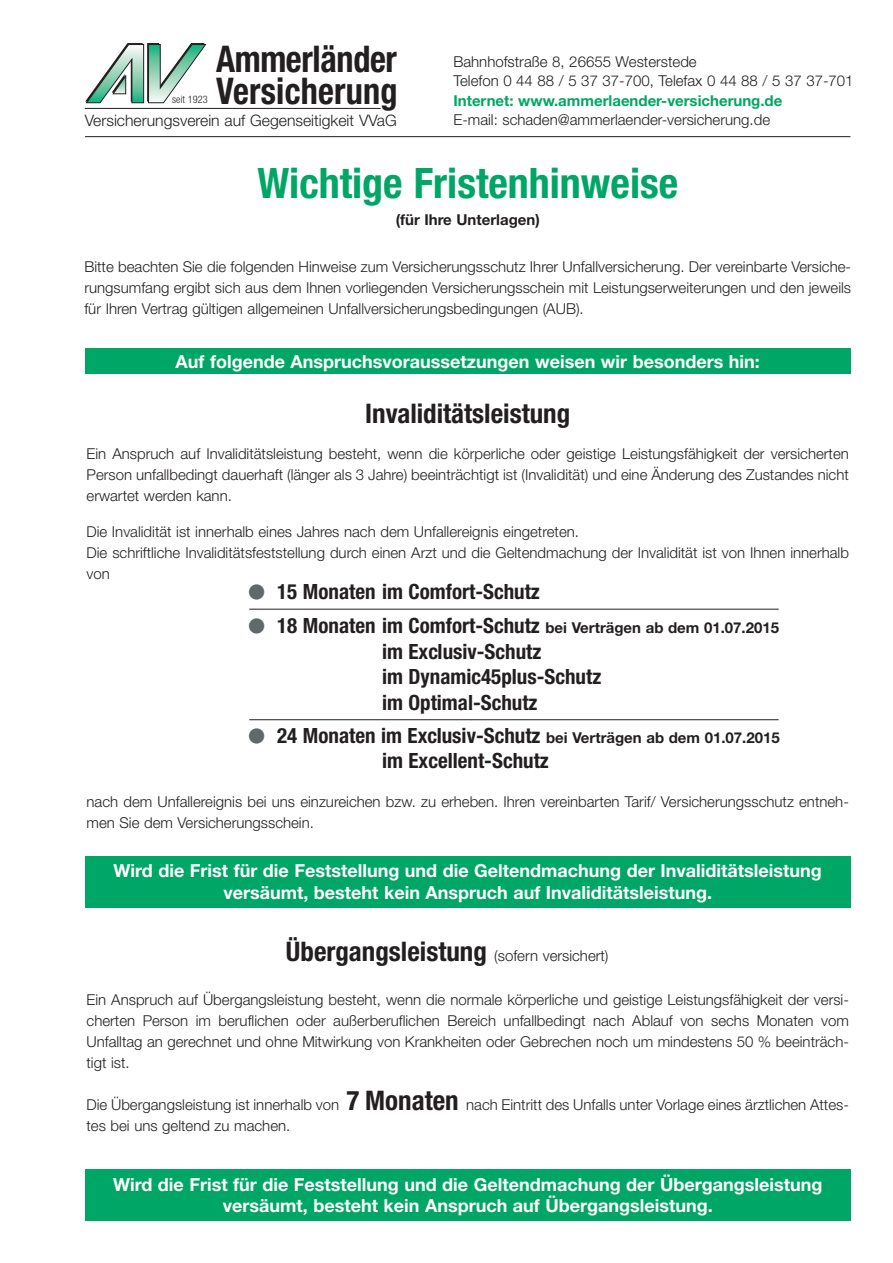
<style>
.page{position:relative;width:893px;height:1263px;background:#fff}
.page>*{position:absolute;margin:0;border:0;box-sizing:border-box;transform-origin:0 0}
.t1{font:700 condensed 42px "Helvetica Neue LT Std";color:#00a665}
.t2{font:700 condensed 36.9px "Helvetica Neue LT Std";letter-spacing:-.01em;color:#231f20;scale:.93 1}
.t3{font:700 condensed 27px "Helvetica Neue LT Std";color:#231f20}
.t4{font:700 condensed 21px/25.5px "Helvetica Neue LT Std";color:#231f20}
.t5{font:700 18px/21.8px "Helvetica Neue LT Std";color:#fff;text-align:center}
.t6{font:300 15.75px "Helvetica Neue LT Std";color:#231f20}
.t7{font:300 15px/21px "Helvetica Neue LT Std";color:#231f20}
.t8{font:700 15px "Helvetica Neue LT Std";color:#231f20}
.t9{font:700 15px "Helvetica Neue LT Std";color:#00a665}
.t10{font:300 condensed 10.35px "Helvetica Neue LT Std";color:#231f20}
.s1{color:#60696a}
.s2{font-stretch:condensed;font-size:21px}
.s3{font-weight:700;font-stretch:condensed;font-size:27px}
</style>
<div class="page">
<div style="left:85px;top:348px;width:765px;height:26px;background:#00a665"></div>
<div style="left:85px;top:856px;width:765px;height:51px;background:#00a665"></div>
<div style="left:85px;top:1169px;width:765px;height:51px;background:#00a665"></div>
<svg style="left:85px;top:43px;width:121px;height:60px"></svg>
<hr style="left:85px;top:108px;width:296px;height:1px;background:#231f20">
<hr style="left:85px;top:136px;width:765px;height:1px;background:#231f20">
<hr style="left:249px;top:609px;width:530px;height:1px;background:#231f20">
<hr style="left:249px;top:719px;width:530px;height:1px;background:#231f20">
<h2 class="t2" style="left:216px;top:36px;width:196px">Ammerländer</h2>
<h2 class="t2" style="left:216px;top:69px;width:197px">Versicherung</h2>
<p class="t6" style="left:85px;top:110px;width:313px">Versicherungsverein auf Gegenseitigkeit VVaG</p>
<p class="t10" style="left:172px;top:94px;width:37px">seit 1923</p>
<p class="t7" style="left:453px;top:51px;width:402px;line-height:19.5px">Bahnhofstraße 8, 26655 Westerstede<br>Telefon 0 44 88 / 5 37 37-700, Telefax 0 44 88 / 5 37 37-701</p>
<p class="t9" style="left:453px;top:91px;width:330px">Internet: www.ammerlaender-versicherung.de</p>
<p class="t7" style="left:453px;top:109px;width:318px">E-mail: schaden@ammerlaender-versicherung.de</p>
<h1 class="t1" style="left:257px;top:158px;width:422px">Wichtige Fristenhinweise</h1>
<p class="t8" style="left:396px;top:211px;width:146px">(für Ihre Unterlagen)</p>
<p class="t7" style="left:84px;top:256px;width:768px;text-align:justify">Bitte beachten Sie die folgenden Hinweise zum Versicherungsschutz Ihrer Unfallversicherung. Der vereinbarte Versiche&shy;rungsumfang ergibt sich aus dem Ihnen vorliegenden Versicherungsschein mit Leistungserweiterungen und den jeweils für Ihren Vertrag gültigen allgemeinen Unfallversicherungsbedingungen (AUB).</p>
<p class="t5" style="left:176px;top:350px;width:586px">Auf folgende Anspruchsvoraussetzungen weisen wir besonders hin:</p>
<h3 class="t3" style="left:365px;top:397px;width:206px">Invaliditätsleistung</h3>
<p class="t7" style="left:87px;top:443px;width:764px;text-align:justify">Ein Anspruch auf Invaliditätsleistung besteht, wenn die körperliche oder geistige Leistungsfähigkeit der versicherten Person unfallbedingt dauerhaft (länger als 3 Jahre) beeinträchtigt ist (Invalidität) und eine Änderung des Zustandes nicht erwartet werden kann.</p>
<p class="t7" style="left:87px;top:521px;width:764px">Die Invalidität ist innerhalb eines Jahres nach dem Unfallereignis eingetreten.<br>Die schriftliche Invaliditätsfeststellung durch einen Arzt und die Geltendmachung der Invalidität ist von Ihnen innerhalb von</p>
<h3 class="t4" style="left:249px;top:578px;width:293px"><span class="s1">●</span> 15 Monaten im Comfort-Schutz</h3>
<p class="t8" style="left:249px;top:619px;width:532px"><span class="s1">●</span> <span class="s2">18 Monaten im Comfort-Schutz</span> bei Verträgen ab dem 01.07.2015</p>
<h3 class="t4" style="left:382px;top:638px;width:221px">im Exclusiv-Schutz<br>im Dynamic45plus-Schutz im Optimal-Schutz</h3>
<p class="t8" style="left:249px;top:728px;width:533px"><span class="s1">●</span> <span class="s2">24 Monaten im Exclusiv-Schutz</span> bei Verträgen ab dem 01.07.2015</p>
<h3 class="t4" style="left:382px;top:748px;width:168px">im Excellent-Schutz</h3>
<p class="t7" style="left:87px;top:791px;width:764px">nach dem Unfallereignis bei uns einzureichen bzw. zu erheben. Ihren vereinbarten Tarif/ Versicherungsschutz entneh&shy;men Sie dem Versicherungsschein.</p>
<p class="t5" style="left:114px;top:859px;width:710px">Wird die Frist für die Feststellung und die Geltendmachung der Invaliditätsleistung versäumt, besteht kein Anspruch auf Invaliditätsleistung.</p>
<p class="t7" style="left:286px;top:944px;width:324px"><span class="s3">Übergangsleistung</span> (sofern versichert)</p>
<p class="t7" style="left:87px;top:988px;width:764px;text-align:justify">Ein Anspruch auf Übergangsleistung besteht, wenn die normale körperliche und geistige Leistungsfähigkeit der versi&shy;cherten Person im beruflichen oder außerberuflichen Bereich unfallbedingt nach Ablauf von sechs Monaten vom Unfalltag an gerechnet und ohne Mitwirkung von Krankheiten oder Gebrechen noch um mindestens 50 % beeinträch&shy;tigt ist.</p>
<p class="t7" style="left:87px;top:1093px;width:764px">Die Übergangsleistung ist innerhalb von <span class="s3">7 Monaten</span> nach Eintritt des Unfalls unter Vorlage eines ärztlichen Attes&shy;tes bei uns geltend zu machen.</p>
<p class="t5" style="left:113px;top:1173px;width:711px">Wird die Frist für die Feststellung und die Geltendmachung der Übergangsleistung versäumt, besteht kein Anspruch auf Übergangsleistung.</p>
</div>
